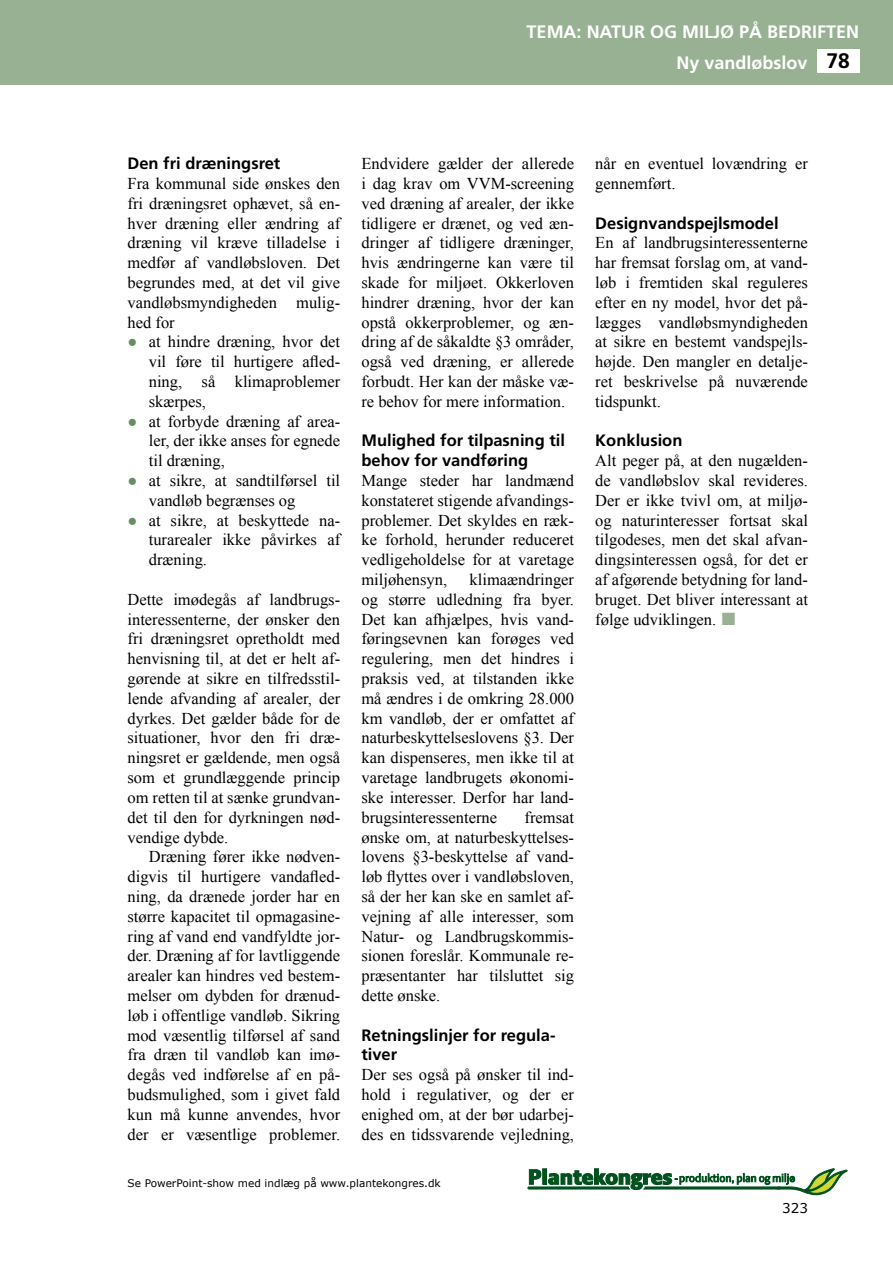
<style>
.page{position:relative;width:893px;height:1263px;background:#fff}
.page>*{position:absolute;margin:0;border:0;box-sizing:border-box;transform-origin:0 0}
.t1{font:700 18px/30.5px "Frutiger";color:#fff}
.t2{font:16.5px/19.8px "Times New Roman";color:#000;text-align:justify}
.t3{font:700 16.5px/19.8px "Frutiger";color:#000}
.t4{font:13.5px "Verdana";color:#000}
.t5{font:10.5px "Verdana";color:#000}
.s1{font-size:21px;color:#000}
.s2{font-family:"Georgia";color:#688d63}
.s3{font-size:27px;color:#97b192}
</style>
<div class="page">
<div style="left:0;top:0;width:893px;height:84px;background:#97b192"></div>
<svg style="left:528px;top:1168px;width:319px;height:27px"></svg>
<div style="left:817px;top:49px;width:42px;height:23px;background:#fff"></div>
<p class="t1" style="left:676px;top:17px;width:184px;text-indent:-150px">TEMA: NATUR OG MILJØ PÅ BEDRIFTEN<br>Ny vandløbslov <span class="s1">78</span></p>
<p class="t3" style="left:128px;top:154px;width:154px">Den fri dræningsret</p>
<p class="t2" style="left:128px;top:173px;width:214px">Fra kommunal side ønskes den fri dræningsret ophævet, så en&shy;hver dræning eller ændring af dræning vil kræve tilladelse i medfør af vandløbsloven. Det begrundes med, at det vil give vandløbsmyndigheden mulig&shy;hed for</p>
<p class="t2" style="left:149px;top:332px;width:193px;text-indent:-21px"><span class="s2">●</span> at hindre dræning, hvor det vil føre til hurtigere afled&shy;ning, så klimaproblemer skærpes,</p>
<p class="t2" style="left:149px;top:411px;width:193px;text-indent:-21px"><span class="s2">●</span> at forbyde dræning af area&shy;ler, der ikke anses for egnede til dræning,</p>
<p class="t2" style="left:149px;top:470px;width:193px;text-indent:-21px"><span class="s2">●</span> at sikre, at sandtilførsel til vandløb begrænses og</p>
<p class="t2" style="left:149px;top:510px;width:193px;text-indent:-21px"><span class="s2">●</span> at sikre, at beskyttede na&shy;turarealer ikke påvirkes af dræning.</p>
<p class="t2" style="left:128px;top:589px;width:214px">Dette imødegås af landbrugs&shy;interessenterne, der ønsker den fri dræningsret opretholdt med henvisning til, at det er helt af&shy;gørende at sikre en tilfredsstil&shy;lende afvanding af arealer, der dyrkes. Det gælder både for de situationer, hvor den fri dræ&shy;ningsret er gældende, men også som et grundlæggende princip om retten til at sænke grundvan&shy;det til den for dyrkningen nød&shy;vendige dybde.</p>
<p class="t2" style="left:128px;top:847px;width:214px;text-indent:21px">Dræning fører ikke nødven&shy;digvis til hurtigere vandafled&shy;ning, da drænede jorder har en større kapacitet til opmagasine&shy;ring af vand end vandfyldte jor&shy;der. Dræning af for lavtliggende arealer kan hindres ved bestem&shy;melser om dybden for drænud&shy;løb i offentlige vandløb. Sikring mod væsentlig tilførsel af sand fra dræn til vandløb kan imø&shy;degås ved indførelse af en på&shy;budsmulighed, som i givet fald kun må kunne anvendes, hvor der er væsentlige problemer.</p>
<p class="t2" style="left:361px;top:154px;width:214px">Endvidere gælder der allerede i dag krav om VVM-screening ved dræning af arealer, der ikke tidligere er drænet, og ved æn&shy;dringer af tidligere dræninger, hvis ændringerne kan være til skade for miljøet. Okkerloven hindrer dræning, hvor der kan opstå okkerproblemer, og æn&shy;dring af de såkaldte §3 områder, også ved dræning, er allerede forbudt. Her kan der måske væ&shy;re behov for mere information.</p>
<p class="t3" style="left:361px;top:431px;width:205px">Mulighed for tilpasning til behov for vandføring</p>
<p class="t2" style="left:361px;top:470px;width:214px">Mange steder har landmænd konstateret stigende afvandings&shy;problemer. Det skyldes en ræk&shy;ke forhold, herunder reduceret vedligeholdelse for at varetage miljøhensyn,</p>
<p class="t2" style="left:361px;top:569px;width:214px;text-indent:108px">klimaændringer og større udledning fra byer.<br>Det kan afhjælpes, hvis vand&shy;føringsevnen kan forøges ved regulering, men det hindres i praksis ved, at tilstanden ikke må ændres i de omkring 28.000 km vandløb, der er omfattet af naturbeskyttelseslovens §3. Der kan dispenseres, men ikke til at varetage landbrugets økonomi&shy;ske interesser. Derfor har land&shy;brugsinteressenterne</p>
<p class="t2" style="left:361px;top:807px;width:214px;text-indent:163px">fremsat ønske om, at naturbeskyttelses&shy;lovens §3-beskyttelse af vand&shy;løb flyttes over i vandløbsloven, så der her kan ske en samlet af&shy;vejning af alle interesser, som Natur- og Landbrugskommis&shy;sionen foreslår. Kommunale re&shy;præsentanter har tilsluttet sig dette ønske.</p>
<p class="t3" style="left:361px;top:1025px;width:196px">Retningslinjer for regula&shy;tiver</p>
<p class="t2" style="left:361px;top:1064px;width:214px">Der ses også på ønsker til ind&shy;hold i regulativer, og der er enighed om, at der bør udarbej&shy;des en tidssvarende vejledning,</p>
<p class="t2" style="left:595px;top:154px;width:214px">når en eventuel lovændring er gennemført.</p>
<p class="t3" style="left:595px;top:213px;width:185px">Designvandspejlsmodel</p>
<p class="t2" style="left:595px;top:233px;width:214px">En af landbrugsinteressenterne har fremsat forslag om, at vand&shy;løb i fremtiden skal reguleres efter en ny model, hvor det på&shy;lægges vandløbsmyndigheden at sikre en bestemt vandspejls&shy;højde. Den mangler en detalje&shy;ret beskrivelse på nuværende tidspunkt.</p>
<p class="t3" style="left:595px;top:431px;width:89px">Konklusion</p>
<p class="t2" style="left:595px;top:451px;width:214px">Alt peger på, at den nugælden&shy;de vandløbslov skal revideres.<br>Der er ikke tvivl om, at miljø&shy;og naturinteresser fortsat skal tilgodeses, men det skal afvan&shy;dingsinteressen også, for det er af afgørende betydning for land&shy;bruget. Det bliver interessant at følge udviklingen. <span class="s3">■</span></p>
<p class="t5" style="left:128px;top:1176px;width:315px">Se PowerPoint-show med indlæg på www.plantekongres.dk</p>
<p class="t4" style="left:782px;top:1199px;width:27px">323</p>
</div>
